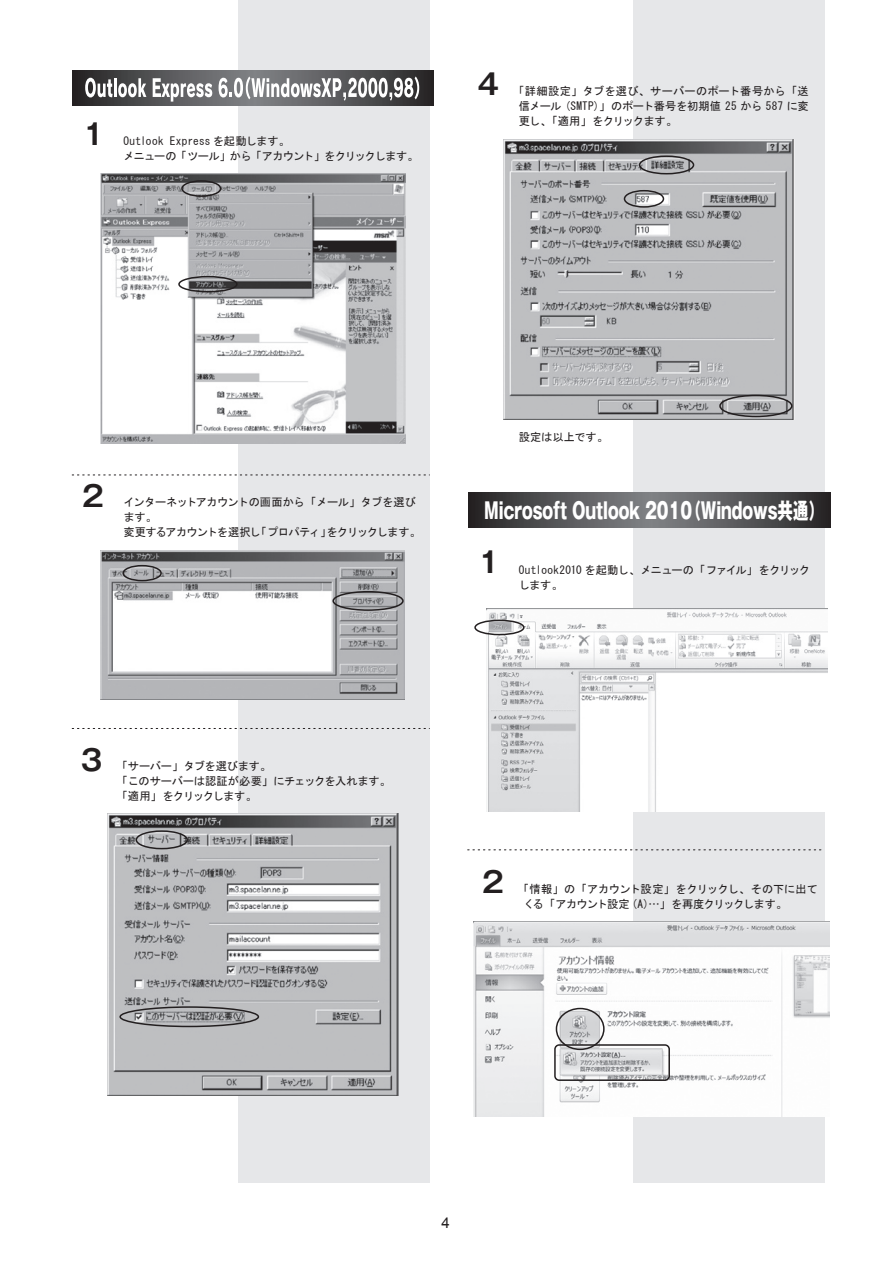
<style>
.page{position:relative;width:893px;height:1263px;background:#fff}
.page>*{position:absolute;margin:0;border:0;box-sizing:border-box;transform-origin:0 0}
.t1{font:700 28.65px "Gothic MB101 Pro De";color:#231f20}
.t2{font:800 22.05px "Gothic MB101 Pro";color:#fff;scale:.71 1}
.t3{font:15px "Arial";color:#231f20}
.t4{font:11.25px/15px "MS Gothic";letter-spacing:-.035em;color:#231f20}
.t5{font:11.25px/15px "MS Gothic";letter-spacing:-.06em;color:#231f20}
.t6{font:11.25px "MS Gothic";letter-spacing:-.005em;color:#231f20}
</style>
<div class="page">
<div style="left:238px;top:0;width:191px;height:1182px;background:#e6e7e9"></div>
<div style="left:634px;top:0;width:191px;height:1182px;background:#e6e7e9"></div>
<img style="left:108px;top:814px;width:290px;height:282px">
<img style="left:504px;top:139px;width:290px;height:281px">
<img style="left:486px;top:608px;width:342px;height:203px">
<img style="left:473px;top:922px;width:357px;height:194px">
<svg style="left:468px;top:849px;width:354px;height:1px"></svg>
<div style="left:136px;top:830px;width:52px;height:19px;border:2px solid #231f20;border-radius:50%"></div>
<div style="left:119px;top:1006px;width:140px;height:21px;border:2px solid #231f20;border-radius:50%"></div>
<div style="left:639px;top:155px;width:55px;height:19px;border:2px solid #231f20;border-radius:50%"></div>
<div style="left:624px;top:190px;width:40px;height:18px;border:2px solid #231f20;border-radius:50%"></div>
<div style="left:719px;top:395px;width:73px;height:22px;border:2px solid #231f20;border-radius:50%"></div>
<div style="left:474px;top:620px;width:51px;height:15px;border:2px solid #231f20;border-radius:50%"></div>
<img style="left:100px;top:173px;width:305px;height:271px">
<img style="left:100px;top:551px;width:305px;height:148px">
<svg style="left:72px;top:475px;width:354px;height:1px"></svg>
<svg style="left:72px;top:728px;width:357px;height:1px"></svg>
<svg style="left:72px;top:70px;width:362px;height:35px;background:#4e4e50"></svg>
<svg style="left:85px;top:78px;width:61px;height:19px"></svg>
<svg style="left:153px;top:78px;width:59px;height:24px"></svg>
<svg style="left:219px;top:76px;width:200px;height:25px;background:#9a9b9c"></svg>
<div style="left:181px;top:180px;width:40px;height:17px;border:2px solid #231f20;border-radius:50%"></div>
<div style="left:178px;top:276px;width:60px;height:16px;border:2px solid #231f20;border-radius:50%"></div>
<div style="left:122px;top:565px;width:40px;height:16px;border:2px solid #231f20;border-radius:50%"></div>
<div style="left:332px;top:591px;width:72px;height:20px;border:2px solid #231f20;border-radius:50%"></div>
<svg style="left:469px;top:492px;width:361px;height:35px;background:#555557"></svg>
<div style="left:556px;top:1008px;width:49px;height:42px;border:2px solid #231f20;border-radius:50%"></div>
<div style="left:554px;top:1044px;width:116px;height:37px;border:2px solid #231f20;border-radius:4px"></div>
<h1 class="t1" style="left:83px;top:110px;width:23px">1</h1>
<p class="t4" style="left:123px;top:133px;width:297px">Outlook Express を起動します。<br>メニューの「ツール」から「アカウント」をクリックします。</p>
<h1 class="t1" style="left:478px;top:60px;width:23px">4</h1>
<p class="t4" style="left:519px;top:83px;width:291px;text-align:justify;text-indent:-6px">「詳細設定」タブを選び、サーバーのポート番号から「送信メール (SMTP)」のポート番号を初期値 25 から 587 に変更し、「適用」をクリックます。</p>
<h1 class="t1" style="left:82px;top:472px;width:23px">2</h1>
<p class="t5" style="left:123px;top:495px;width:299px">インターネットアカウントの画面から「メール」タブを選びます。<br>変更するアカウントを選択し「プロパティ」をクリックします。</p>
<h1 class="t1" style="left:81px;top:736px;width:23px">3</h1>
<p class="t4" style="left:116px;top:759px;width:276px">「サーバー」タブを選びます。<br>「このサーバーは認証が必要」にチェックを入れます。「適用」をクリックします。</p>
<p class="t6" style="left:519px;top:432px;width:91px">設定は以上です。</p>
<h2 class="t2" style="left:484px;top:493px;width:480px">Microsoft Outlook 2010（Windows共通）</h2>
<h1 class="t1" style="left:478px;top:539px;width:23px">1</h1>
<p class="t4" style="left:519px;top:562px;width:293px">Outlook2010 を起動し、メニューの「ファイル」をクリックします。</p>
<h1 class="t1" style="left:482px;top:858px;width:23px">2</h1>
<p class="t4" style="left:523px;top:881px;width:296px;text-indent:-6px">「情報」の「アカウント設定」をクリックし、その下に出てくる「アカウント設定 (A)…」を再度クリックします。</p>
<h3 class="t3" style="left:441px;top:1213px;width:10px">4</h3>
</div>
